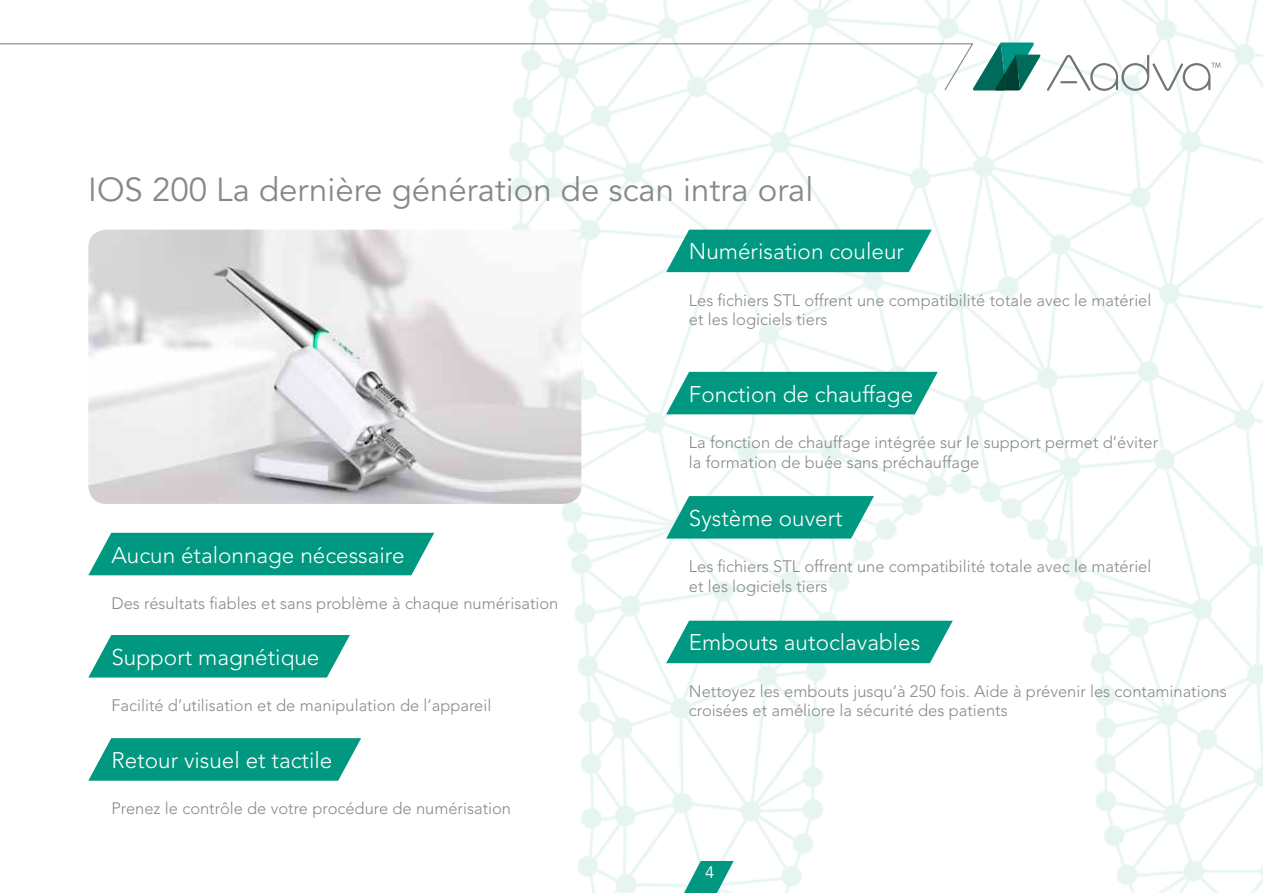
<style>
.page{position:relative;width:1263px;height:893px;background:#fff}
.page>*{position:absolute;margin:0;border:0;box-sizing:border-box;transform-origin:0 0}
.t1{font:33px "Avenir LT Std";color:#878988}
.t2{font:300 22.5px "Avenir LT Std";color:#fff}
.t3{font:300 16.5px/19.5px "Avenir LT Std";color:#878988}
.t4{font:16.5px "Avenir LT Std";color:#fff}
</style>
<div class="page">
<svg style="left:0;top:43px;width:510px;height:2px"></svg>
<img style="left:510px;top:0;width:753px;height:893px">
<img style="left:88px;top:230px;width:493px;height:274px">
<svg style="left:684px;top:861px;width:50px;height:32px"></svg>
<svg style="left:666px;top:621px;width:287px;height:42px;background:#14a08a"></svg>
<svg style="left:666px;top:496px;width:208px;height:43px;background:#1ea48e"></svg>
<svg style="left:666px;top:372px;width:272px;height:42px;background:#15a08a"></svg>
<svg style="left:666px;top:230px;width:266px;height:42px;background:#16a08b"></svg>
<svg style="left:88px;top:635px;width:262px;height:42px;background:#16a18b"></svg>
<svg style="left:88px;top:738px;width:273px;height:43px;background:#18a18b"></svg>
<div style="left:88px;top:533px;width:346px;height:42px;background:#009880"></div>
<h1 class="t1" style="left:88px;top:171px;width:726px">IOS 200 La dernière génération de scan intra oral</h1>
<h2 class="t2" style="left:689px;top:238px;width:217px">Numérisation couleur</h2>
<p class="t3" style="left:689px;top:290px;width:464px">Les fichiers STL offrent une compatibilité totale avec le matériel et les logiciels tiers</p>
<h2 class="t2" style="left:689px;top:381px;width:226px">Fonction de chauffage</h2>
<p class="t3" style="left:689px;top:433px;width:471px">La fonction de chauffage intégrée sur le support permet d’éviter la formation de buée sans préchauffage</p>
<h2 class="t2" style="left:111px;top:542px;width:295px">Aucun étalonnage nécessaire</h2>
<p class="t3" style="left:111px;top:594px;width:448px">Des résultats fiables et sans problème à chaque numérisation</p>
<h2 class="t2" style="left:111px;top:644px;width:209px">Support magnétique</h2>
<p class="t3" style="left:111px;top:696px;width:381px">Facilité d’utilisation et de manipulation de l’appareil</p>
<h2 class="t2" style="left:111px;top:747px;width:222px">Retour visuel et tactile</h2>
<p class="t3" style="left:111px;top:799px;width:401px">Prenez le contrôle de votre procédure de numérisation</p>
<h2 class="t2" style="left:689px;top:505px;width:155px">Système ouvert</h2>
<p class="t3" style="left:689px;top:557px;width:464px">Les fichiers STL offrent une compatibilité totale avec le matériel et les logiciels tiers</p>
<h2 class="t2" style="left:689px;top:629px;width:233px">Embouts autoclavables</h2>
<p class="t3" style="left:689px;top:682px;width:539px">Nettoyez les embouts jusqu’à 250 fois. Aide à prévenir les contaminations croisées et améliore la sécurité des patients</p>
<p class="t4" style="left:705px;top:863px;width:11px">4</p>
</div>
